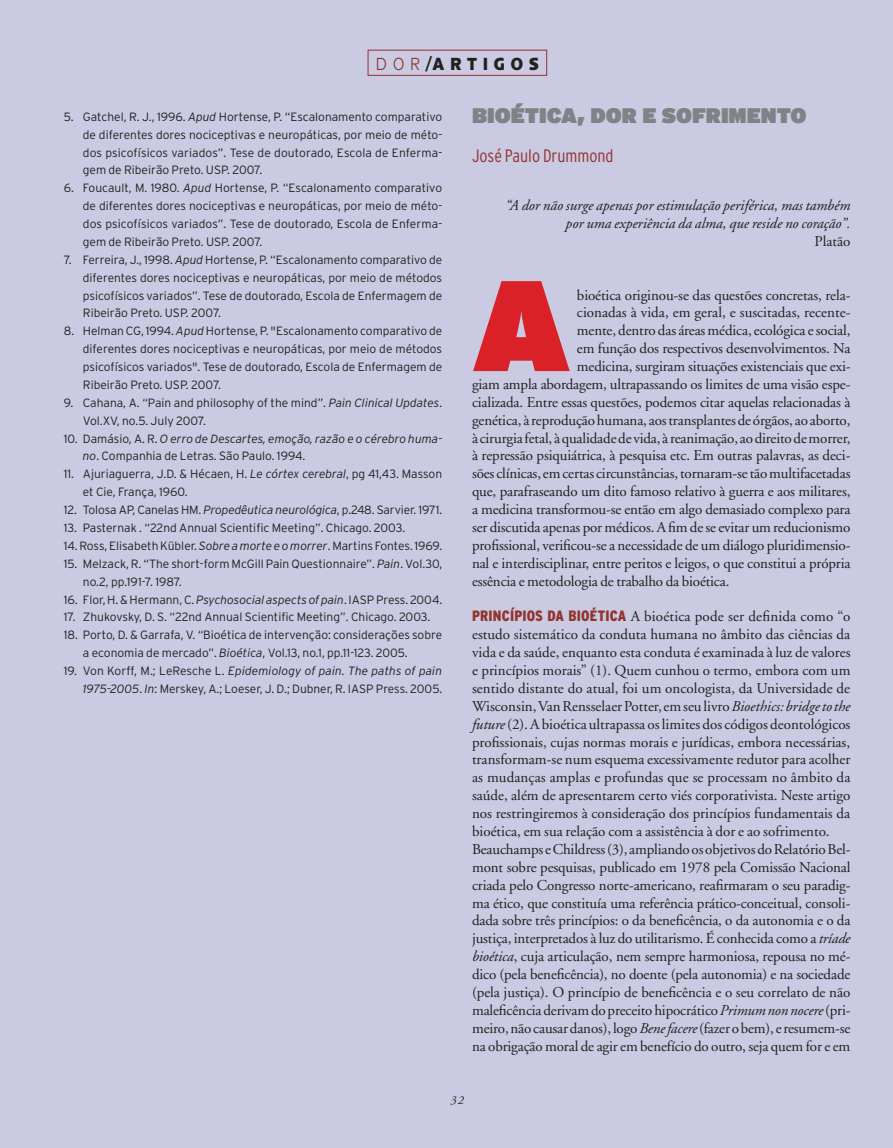
<style>
.page{position:relative;width:893px;height:1148px;background:#cacae2}
.page>*{position:absolute;margin:0;border:0;box-sizing:border-box;transform-origin:0 0}
.t1{font:900 128.55px "Interstate";color:#da2128}
.t2{font:900 21px "Interstate";color:#808285}
.t3{font:300 condensed 18px "Interstate";color:#92342e}
.t4{font:700 18px "Anisette Petite";letter-spacing:.415em;color:#231f20;scale:.9 1}
.t5{font:15px/17.9px "Adobe Garamond";letter-spacing:-.01em;color:#231f20}
.t6{font:italic 15px/17.9px "Adobe Garamond";color:#231f20;text-align:right}
.t7{font:300 12px/17.9px "Interstate";color:#231f20}
.t8{font:italic 12px "Adobe Garamond";color:#231f20}
.s1{font-weight:300;color:#92342e}
.s2{font-style:italic}
.s3{font-family:"Interstate";font-weight:900;font-stretch:condensed;color:#92342e}
</style>
<div class="page">
<div style="left:368px;top:50px;width:179px;height:26px;border:1px solid #92342e"></div>
<p class="t4" style="left:376px;top:53px;width:183px"><span class="s1">DOR</span>/ARTIGOS</p>
<p class="t7" style="left:83px;top:108px;width:361px;text-align:justify;text-indent:-19px">5. Gatchel, R. J., 1996. <span class="s2">Apud</span> Hortense, P. “Escalonamento comparativo de diferentes dores nociceptivas e neuropáticas, por meio de méto&shy;dos psicofísicos variados”. Tese de doutorado, Escola de Enferma&shy;gem de Ribeirão Preto. USP. 2007.</p>
<p class="t7" style="left:83px;top:179px;width:361px;text-align:justify;text-indent:-19px">6. Foucault, M. 1980. <span class="s2">Apud</span> Hortense, P. “Escalonamento comparativo de diferentes dores nociceptivas e neuropáticas, por meio de méto&shy;dos psicofísicos variados”. Tese de doutorado, Escola de Enferma&shy;gem de Ribeirão Preto. USP. 2007.</p>
<p class="t7" style="left:83px;top:251px;width:361px;text-align:justify;text-indent:-19px">7. Ferreira, J., 1998. <span class="s2">Apud</span> Hortense, P. “Escalonamento comparativo de diferentes dores nociceptivas e neuropáticas, por meio de métodos psicofísicos variados”. Tese de doutorado, Escola de Enfermagem de Ribeirão Preto. USP. 2007.</p>
<p class="t7" style="left:83px;top:322px;width:361px;text-align:justify;text-indent:-19px">8. Helman CG, 1994. <span class="s2">Apud</span> Hortense, P. "Escalonamento comparativo de diferentes dores nociceptivas e neuropáticas, por meio de métodos psicofísicos variados". Tese de doutorado, Escola de Enfermagem de Ribeirão Preto. USP. 2007.</p>
<p class="t7" style="left:83px;top:394px;width:361px;text-indent:-19px">9. Cahana, A. “Pain and philosophy of the mind”. <span class="s2">Pain Clinical Updates</span>.<br>Vol.XV, no.5. July 2007.</p>
<p class="t7" style="left:83px;top:429px;width:361px;text-indent:-19px">10. Damásio, A. R. <span class="s2">O erro de Descartes, emoção, razão e o cérebro huma‑ no</span>. Companhia de Letras. São Paulo. 1994.</p>
<p class="t7" style="left:83px;top:465px;width:361px;text-indent:-19px">11. Ajuriaguerra, J.D. &amp; Hécaen, H. <span class="s2">Le córtex cerebral</span>, pg 41,43. Masson et Cie, França, 1960.</p>
<p class="t7" style="left:64px;top:501px;width:380px">12. Tolosa AP, Canelas HM. <span class="s2">Propedêutica neurológica</span>, p.248. Sarvier. 1971.</p>
<p class="t7" style="left:64px;top:519px;width:343px">13. Pasternak . “22nd Annual Scientific Meeting”. Chicago. 2003.</p>
<p class="t7" style="left:64px;top:537px;width:380px">14. Ross, Elisabeth Kübler. <span class="s2">Sobre a morte e o morrer</span>. Martins Fontes. 1969.</p>
<p class="t7" style="left:83px;top:555px;width:361px;text-indent:-19px">15. Melzack, R. “The short‑form McGill Pain Questionnaire”. <span class="s2">Pain</span>. Vol.30, no.2, pp.191‑7. 1987.</p>
<p class="t7" style="left:64px;top:590px;width:380px">16. Flor, H. &amp; Hermann, C. <span class="s2">Psychosocial aspects of pain</span>. IASP Press. 2004.</p>
<p class="t7" style="left:64px;top:608px;width:368px">17. Zhukovsky, D. S. “22nd Annual Scientific Meeting”. Chicago. 2003.</p>
<p class="t7" style="left:83px;top:626px;width:361px;text-indent:-19px">18. Porto, D. &amp; Garrafa, V. “Bioética de intervenção: considerações sobre a economia de mercado”. <span class="s2">Bioética</span>, Vol.13, no.1, pp.11‑123. 2005.</p>
<p class="t7" style="left:64px;top:662px;width:380px;text-align:right">19. Von Korff, M.; LeResche L. <span class="s2">Epidemiology of pain. The paths of pain<br>1975‑2005</span>. <span class="s2">In</span>: Merskey, A.; Loeser, J. D.; Dubner, R. IASP Press. 2005.</p>
<h2 class="t2" style="left:472px;top:103px;width:335px">BIOÉTICA, DOR E SOFRIMENTO</h2>
<p class="t3" style="left:472px;top:146px;width:143px">José Paulo Drummond</p>
<p class="t6" style="left:506px;top:197px;width:346px">“A dor não surge apenas por estimulação periférica, mas também por uma experiência da alma, que reside no coração”.</p>
<p class="t5" style="left:814px;top:233px;width:37px">Platão</p>
<h1 class="t1" style="left:472px;top:246px;width:100px">A</h1>
<p class="t5" style="left:577px;top:286px;width:275px">bioética originou‑se das questões concretas, rela‑</p>
<p class="t5" style="left:577px;top:304px;width:275px">cionadas à vida, em geral, e suscitadas, recente‑</p>
<p class="t5" style="left:577px;top:322px;width:275px">mente, dentro das áreas médica, ecológica e social,</p>
<p class="t5" style="left:577px;top:340px;width:275px">em função dos respectivos desenvolvimentos. Na</p>
<p class="t5" style="left:577px;top:358px;width:275px">medicina, surgiram situações existenciais que exi‑</p>
<p class="t5" style="left:472px;top:376px;width:380px">giam ampla abordagem, ultrapassando os limites de uma visão espe‑</p>
<p class="t5" style="left:472px;top:394px;width:380px">cializada. Entre essas questões, podemos citar aquelas relacionadas à</p>
<p class="t5" style="left:472px;top:411px;width:380px">genética, à reprodução humana, aos transplantes de órgãos, ao aborto,</p>
<p class="t5" style="left:472px;top:429px;width:380px">à cirurgia fetal, à qualidade de vida, à reanimação, ao direito de morrer,</p>
<p class="t5" style="left:472px;top:447px;width:380px">à repressão psiquiátrica, à pesquisa etc. Em outras palavras, as deci‑</p>
<p class="t5" style="left:472px;top:465px;width:380px">sões clínicas, em certas circunstâncias, tornaram‑se tão multifacetadas</p>
<p class="t5" style="left:472px;top:483px;width:380px">que, parafraseando um dito famoso relativo à guerra e aos militares,</p>
<p class="t5" style="left:472px;top:501px;width:380px">a medicina transformou‑se então em algo demasiado complexo para</p>
<p class="t5" style="left:472px;top:519px;width:380px">ser discutida apenas por médicos. A fim de se evitar um reducionismo</p>
<p class="t5" style="left:472px;top:537px;width:380px">profissional, verificou‑se a necessidade de um diálogo pluridimensio‑</p>
<p class="t5" style="left:472px;top:554px;width:380px">nal e interdisciplinar, entre peritos e leigos, o que constitui a própria</p>
<p class="t5" style="left:472px;top:572px;width:259px">essência e metodologia de trabalho da bioética.</p>
<p class="t5" style="left:472px;top:608px;width:380px"><span class="s3">PRINCÍPIOS DA BIOÉTICA</span> A bioética pode ser definida como “o estudo sistemático da conduta humana no âmbito das ciências da vida e da saúde, enquanto esta conduta é examinada à luz de valores e princípios morais” (1). Quem cunhou o termo, embora com um sentido distante do atual, foi um oncologista, da Universidade de Wisconsin, Van Rensselaer Potter, em seu livro <span class="s2">Bioethics: bridge to the future</span> (2). A bioética ultrapassa os limites dos códigos deontológicos profissionais, cujas normas morais e jurídicas, embora necessárias, transformam‑se num esquema excessivamente redutor para acolher as mudanças amplas e profundas que se processam no âmbito da saúde, além de apresentarem certo viés corporativista. Neste artigo nos restringiremos à consideração dos princípios fundamentais da bioética, em sua relação com a assistência à dor e ao sofrimento.<br>Beauchamps e Childress (3), ampliando os objetivos do Relatório Bel‑ mont sobre pesquisas, publicado em 1978 pela Comissão Nacional criada pelo Congresso norte‑americano, reafirmaram o seu paradig‑ ma ético, que constituía uma referência prático‑conceitual, consoli‑ dada sobre três princípios: o da beneficência, o da autonomia e o da justiça, interpretados à luz do utilitarismo. É conhecida como a <span class="s2">tríade bioética</span>, cuja articulação, nem sempre harmoniosa, repousa no mé‑ dico (pela beneficência), no doente (pela autonomia) e na sociedade (pela justiça). O princípio de beneficência e o seu correlato de não maleficência derivam do preceito hipocrático <span class="s2">Primum non nocere</span> (pri‑ meiro, não causar danos), logo <span class="s2">Bene facere</span> (fazer o bem), e resumem‑se na obrigação moral de agir em benefício do outro, seja quem for e em</p>
<p class="t8" style="left:450px;top:1094px;width:15px">32</p>
</div>
